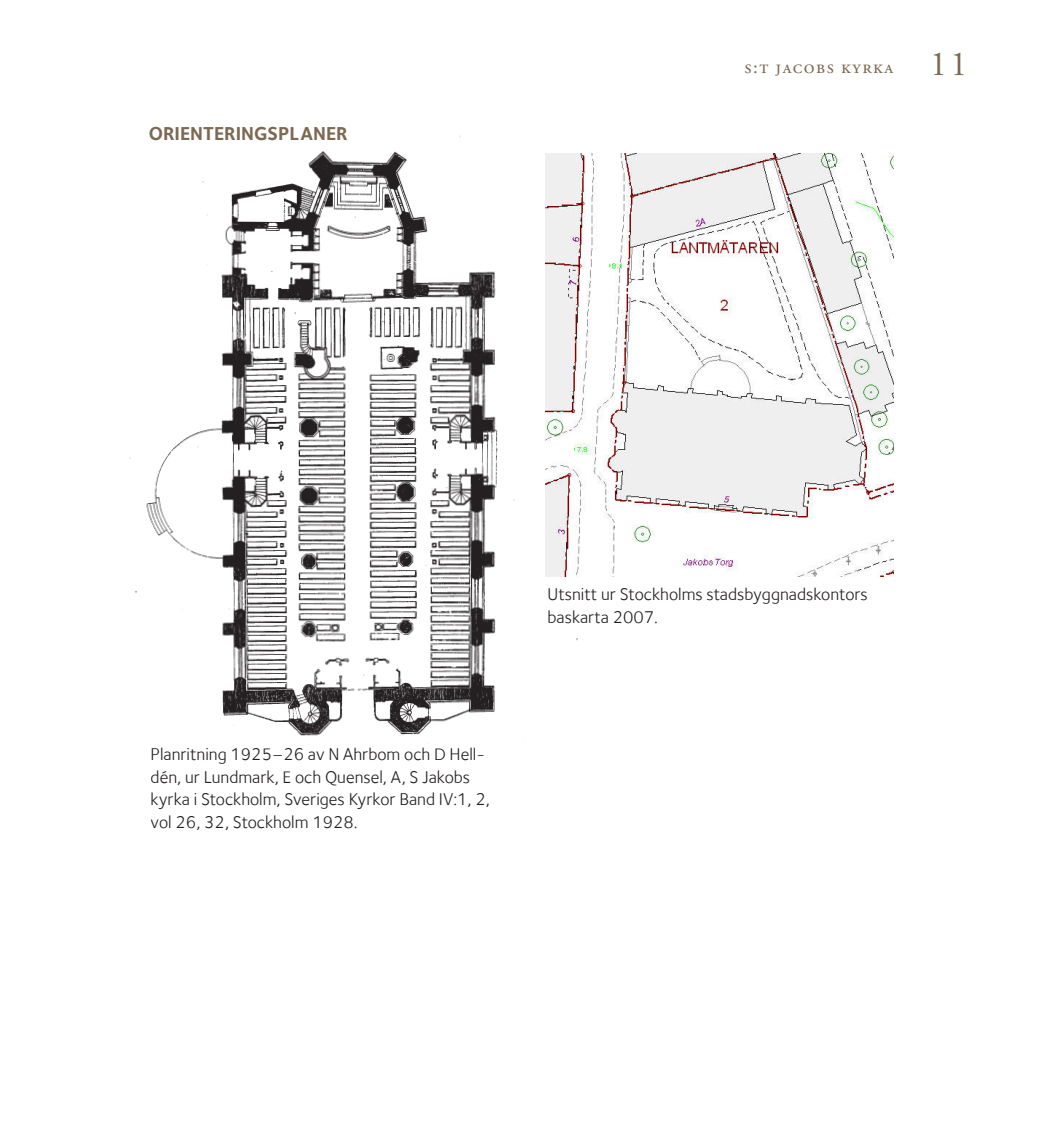
<style>
.page{position:relative;width:1042px;height:1141px;background:#fff}
.page>*{position:absolute;margin:0;border:0;box-sizing:border-box;transform-origin:0 0}
.Rubrik_2_VERSALER_FÄ{font:700 19.25px "Foundry Sterling";color:#7c6954}
.t1{font:19.25px "Adobe Garamond Pro";letter-spacing:.075em;color:#7c6954}
.Bildtext{font:17.5px/22.8px "Foundry Sterling";color:#231f20}
.s1{font-size:35px}
</style>
<div class="page">
<img style="left:129px;top:136px;width:449px;height:608px">
<img style="left:546px;top:153px;width:347px;height:424px">
<svg style="left:545px;top:585px;width:33px;height:53px"></svg>
<p class="Rubrik_2_VERSALER_FÄ" style="left:149px;top:122px;width:200px">ORIENTERINGSPLANER</p>
<p class="t1" style="left:744px;top:56px;width:225px">s:t jacobs kyrka <span class="s1">11</span></p>
<p class="Bildtext" style="left:151px;top:743px;width:341px">Planritning 1925–26 av N Ahrbom och D Hell&shy;dén, ur Lundmark, E och Quensel, A, S Jakobs kyrka i Stockholm, Sveriges Kyrkor Band IV:1, 2, vol 26, 32, Stockholm 1928.</p>
<p class="Bildtext" style="left:547px;top:583px;width:322px">Utsnitt ur Stockholms stadsbyggnadskontors baskarta 2007.</p>
</div>
